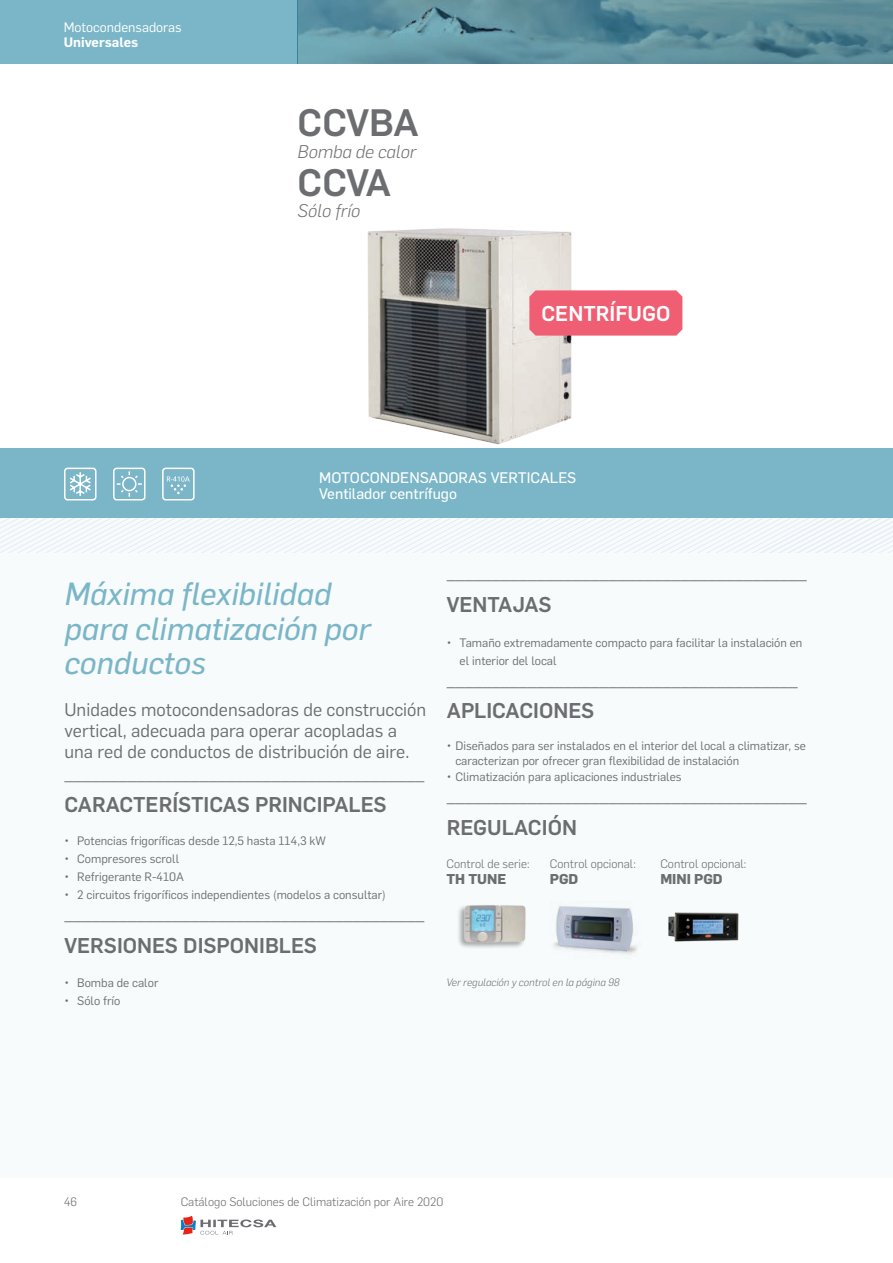
<style>
.page{position:relative;width:893px;height:1263px;background:#fff}
.page>*{position:absolute;margin:0;border:0;box-sizing:border-box;transform-origin:0 0}
.t1{font:500 37.5px "Flama";letter-spacing:-.01em;color:#6c6d70}
.t2{font:italic 31.5px/34.5px "Flama Basic";color:#7ab6c7}
.t3{font:500 21px "Flama";color:#6c6d70}
.t4{font:500 21px "Flama";color:#fff}
.t5{font:18px/21px "Flama";color:#6c6d70}
.t6{font:italic 300 18px "Flama";color:#6c6d70}
.t7{font:15px/16.5px "Flama Basic";color:#fff}
.t8{font:700 13.95px "Flama";color:#6c6d70}
.t9{font:13.5px "Flama";color:#fff}
.t10{font:600 13.5px "Flama";color:#fff}
.t11{font:12px/18px "Flama";color:#6c6d70}
.t12{font:300 12px "Flama";color:#6c6d70}
.t13{font:italic 300 10.5px "Flama";color:#6c6d70}
</style>
<div class="page">
<div style="left:0;top:0;width:298px;height:64px;background:#7ab6c7"></div>
<svg style="left:298px;top:0;width:595px;height:64px;background:#5d8e9c"></svg>
<div style="left:0;top:517px;width:893px;height:661px;background:#f7fbfc"></div>
<svg style="left:0;top:517px;width:893px;height:36px"></svg>
<div style="left:0;top:448px;width:893px;height:69px;background:#7ab6c7"></div>
<svg style="left:181px;top:1216px;width:95px;height:19px"></svg>
<div style="left:113px;top:468px;width:33px;height:32px;border:2px solid #fff;border-radius:3px"></div>
<svg style="left:115px;top:470px;width:28px;height:28px"></svg>
<div style="left:64px;top:468px;width:33px;height:32px;border:2px solid #fff;border-radius:3px"></div>
<svg style="left:69px;top:472px;width:22px;height:24px"></svg>
<div style="left:162px;top:468px;width:33px;height:32px;border:2px solid #fff;border-radius:3px"></div>
<svg style="left:167px;top:476px;width:23px;height:18px"></svg>
<img style="left:458px;top:905px;width:68px;height:43px">
<img style="left:553px;top:906px;width:85px;height:49px">
<img style="left:668px;top:912px;width:71px;height:30px">
<img style="left:367px;top:228px;width:205px;height:216px">
<div style="left:529px;top:290px;width:153px;height:46px;background:#f05e73"></div>
<p class="t9" style="left:64px;top:18px;width:119px">Motocondensadoras</p>
<p class="t10" style="left:64px;top:32px;width:76px">Universales</p>
<h1 class="t1" style="left:298px;top:95px;width:123px">CCVBA</h1>
<h3 class="t6" style="left:298px;top:140px;width:120px">Bomba de calor</h3>
<h1 class="t1" style="left:298px;top:156px;width:95px">CCVA</h1>
<h3 class="t6" style="left:298px;top:199px;width:64px">Sólo frío</h3>
<h3 class="t4" style="left:541px;top:299px;width:131px">CENTRÍFUGO</h3>
<p class="t7" style="left:319px;top:468px;width:259px">MOTOCONDENSADORAS VERTICALES<br>Ventilador centrífugo</p>
<h2 class="t2" style="left:64px;top:575px;width:308px">Máxima flexibilidad para climatización por conductos</h2>
<h3 class="t5" style="left:64px;top:698px;width:363px">Unidades motocondensadoras de construcción vertical, adecuada para operar acopladas a una red de conductos de distribución de aire. ________________________________________</h3>
<h3 class="t3" style="left:64px;top:789px;width:324px">CARACTERÍSTICAS PRINCIPALES</h3>
<p class="t11" style="left:64px;top:831px;width:263px">• Potencias frigoríficas desde 12,5 hasta 114,3 kW</p>
<p class="t11" style="left:64px;top:849px;width:116px">• Compresores scroll</p>
<p class="t11" style="left:64px;top:867px;width:121px">• Refrigerante R-410A</p>
<p class="t11" style="left:64px;top:885px;width:323px">• 2 circuitos frigoríficos independientes (modelos a consultar)</p>
<h3 class="t5" style="left:64px;top:902px;width:361px">________________________________________</h3>
<h3 class="t3" style="left:64px;top:930px;width:254px">VERSIONES DISPONIBLES</h3>
<p class="t11" style="left:64px;top:973px;width:96px">• Bomba de calor</p>
<p class="t11" style="left:64px;top:991px;width:57px">• Sólo frío</p>
<h3 class="t5" style="left:447px;top:561px;width:361px">________________________________________</h3>
<h3 class="t3" style="left:447px;top:589px;width:106px">VENTAJAS</h3>
<p class="t11" style="left:460px;top:632px;width:344px;text-indent:-13px">• Tamaño extremadamente compacto para facilitar la instalación en el interior del local</p>
<h3 class="t5" style="left:447px;top:667px;width:352px">_______________________________________</h3>
<h3 class="t3" style="left:447px;top:695px;width:149px">APLICACIONES</h3>
<p class="t11" style="left:455px;top:737px;width:352px;line-height:15px;text-indent:-9px">• Diseñados para ser instalados en el interior del local a climatizar, se caracterizan por ofrecer gran flexibilidad de instalación</p>
<p class="t11" style="left:447px;top:767px;width:236px">• Climatización para aplicaciones industriales</p>
<h3 class="t5" style="left:447px;top:784px;width:361px">________________________________________</h3>
<h3 class="t3" style="left:447px;top:812px;width:132px">REGULACIÓN</h3>
<p class="t12" style="left:446px;top:856px;width:85px">Control de serie:</p>
<p class="t8" style="left:446px;top:868px;width:61px">TH TUNE</p>
<p class="t12" style="left:550px;top:856px;width:88px">Control opcional:</p>
<p class="t8" style="left:550px;top:868px;width:30px">PGD</p>
<p class="t12" style="left:660px;top:856px;width:88px">Control opcional:</p>
<p class="t8" style="left:660px;top:868px;width:64px">MINI PGD</p>
<p class="t13" style="left:446px;top:975px;width:175px">Ver regulación y control en la página 98</p>
<p class="t12" style="left:64px;top:1194px;width:15px">46</p>
<p class="t12" style="left:181px;top:1194px;width:264px">Catálogo Soluciones de Climatización por Aire 2020</p>
</div>
